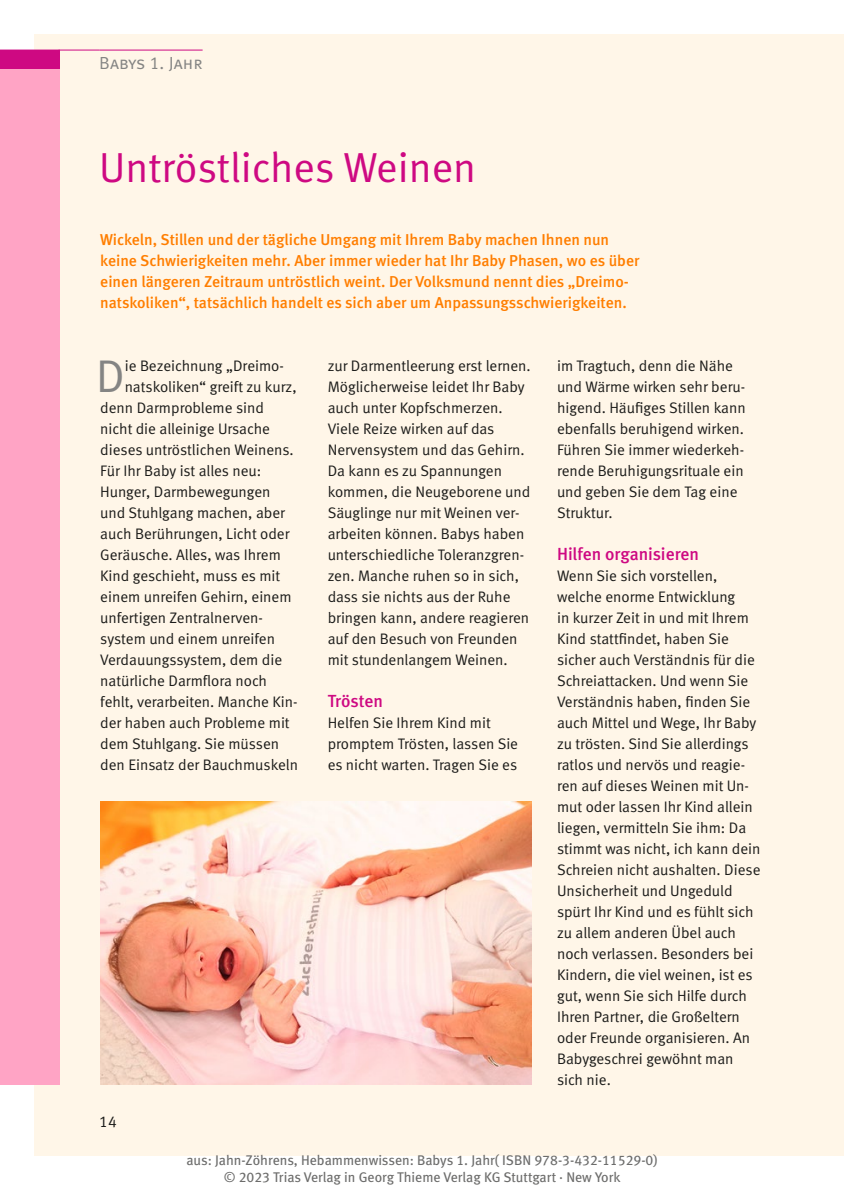
<style>
.page{position:relative;width:844px;height:1191px;background:#fff}
.page>*{position:absolute;margin:0;border:0;box-sizing:border-box;transform-origin:0 0}
.Feature_Body_Versal{font:45.85px "Meta Normal LF";color:#848483}
.Feature_Head_1{font:42px "Meta Normal LF";color:#ce0982}
.Feature_Head_2{font:17.5px "Meta Medium LF";color:#ce0982}
.t1{font:17.5px "Meta Normal LF Caps";color:#848483}
.Box_Feature_Vorspann{font:15.75px/21px "Meta Medium LF";color:#ff7e00}
.t2{font:15.75px "Meta Normal LF";color:#1c1c1a}
.Box_Feature-Body{font:15.22px/21px "Meta Normal LF";color:#1c1c1a}
.Feature_Body_Versal-2{font:15.22px/21px "Meta Normal LF";color:#1c1c1a}
.t3{font:14px/16.8px "Meta Book LF";color:#6c6c6b;text-align:center}
</style>
<div class="page">
<div style="left:35px;top:35px;width:808px;height:1121px;background:#fff6e8"></div>
<div style="left:0;top:50px;width:60px;height:19px;background:#ce0982"></div>
<hr style="left:0;top:50px;width:99px;height:1px;background:#ce0982">
<div style="left:0;top:69px;width:60px;height:1015px;background:#ffa4c5"></div>
<hr style="left:99px;top:50px;width:103px;height:1px;background:#ce0982">
<img style="left:100px;top:801px;width:431px;height:283px">
<p class="t1" style="left:99px;top:53px;width:105px">Babys 1. Jahr</p>
<p class="Feature_Head_1" style="left:99px;top:143px;width:378px">Untröstliches Weinen</p>
<p class="Box_Feature_Vorspann" style="left:100px;top:228px;width:540px">Wickeln, Stillen und der tägliche Umgang mit Ihrem Baby machen Ihnen nun keine Schwierigkeiten mehr. Aber immer wieder hat Ihr Baby Phasen, wo es über einen längeren Zeitraum untröstlich weint. Der Volksmund nennt dies „Dreimo&shy;natskoliken“, tatsächlich handelt es sich aber um Anpassungsschwierigkeiten.</p>
<p class="Feature_Body_Versal" style="left:96px;top:349px;width:30px">D</p>
<p class="Feature_Body_Versal-2" style="left:125px;top:355px;width:161px">ie Bezeichnung „Dreimo-</p>
<p class="Feature_Body_Versal-2" style="left:125px;top:376px;width:173px">natskoliken“ greift zu kurz,</p>
<p class="Feature_Body_Versal-2" style="left:100px;top:397px;width:165px">denn Darmprobleme sind</p>
<p class="Feature_Body_Versal-2" style="left:100px;top:418px;width:171px">nicht die alleinige Ursache</p>
<p class="Feature_Body_Versal-2" style="left:100px;top:439px;width:195px">dieses untröstlichen Weinens.</p>
<p class="Feature_Body_Versal-2" style="left:100px;top:460px;width:163px">Für Ihr Baby ist alles neu:</p>
<p class="Feature_Body_Versal-2" style="left:100px;top:481px;width:172px">Hunger, Darmbewegungen</p>
<p class="Feature_Body_Versal-2" style="left:100px;top:502px;width:186px">und Stuhlgang machen, aber</p>
<p class="Feature_Body_Versal-2" style="left:100px;top:523px;width:191px">auch Berührungen, Licht oder</p>
<p class="Feature_Body_Versal-2" style="left:100px;top:544px;width:182px">Geräusche. Alles, was Ihrem</p>
<p class="Feature_Body_Versal-2" style="left:100px;top:565px;width:181px">Kind geschieht, muss es mit</p>
<p class="Feature_Body_Versal-2" style="left:100px;top:586px;width:193px">einem unreifen Gehirn, einem</p>
<p class="Feature_Body_Versal-2" style="left:100px;top:607px;width:164px">unfertigen Zentralnerven-</p>
<p class="Feature_Body_Versal-2" style="left:100px;top:628px;width:176px">system und einem unreifen</p>
<p class="Feature_Body_Versal-2" style="left:100px;top:649px;width:183px">Verdauungssystem, dem die</p>
<p class="Feature_Body_Versal-2" style="left:100px;top:670px;width:168px">natürliche Darmflora noch</p>
<p class="Feature_Body_Versal-2" style="left:100px;top:691px;width:199px">fehlt, verarbeiten. Manche Kin-</p>
<p class="Feature_Body_Versal-2" style="left:100px;top:712px;width:191px">der haben auch Probleme mit</p>
<p class="Feature_Body_Versal-2" style="left:100px;top:733px;width:180px">dem Stuhlgang. Sie müssen</p>
<p class="Feature_Body_Versal-2" style="left:100px;top:754px;width:199px">den Einsatz der Bauchmuskeln</p>
<p class="t2" style="left:99px;top:1112px;width:19px">14</p>
<p class="Feature_Body_Versal-2" style="left:327px;top:355px;width:204px">zur Darmentleerung erst lernen.<br>Möglicherweise leidet Ihr Baby auch unter Kopfschmerzen.<br>Viele Reize wirken auf das<br>Nervensystem und das Gehirn.<br>Da kann es zu Spannungen kommen, die Neugeborene und<br>Säuglinge nur mit Weinen ver&shy;arbeiten können. Babys haben unterschiedliche Toleranzgren&shy;zen. Manche ruhen so in sich, dass sie nichts aus der Ruhe bringen kann, andere reagieren auf den Besuch von Freunden mit stundenlangem Weinen.</p>
<p class="Feature_Head_2" style="left:327px;top:690px;width:57px">Trösten</p>
<p class="Box_Feature-Body" style="left:327px;top:712px;width:192px">Helfen Sie Ihrem Kind mit promptem Trösten, lassen Sie es nicht warten. Tragen Sie es</p>
<p class="Box_Feature-Body" style="left:557px;top:355px;width:190px">im Tragtuch, denn die Nähe und Wärme wirken sehr beru&shy;higend. Häufiges Stillen kann ebenfalls beruhigend wirken.<br>Führen Sie immer wiederkeh&shy;rende Beruhigungsrituale ein und geben Sie dem Tag eine<br>Struktur.</p>
<p class="Feature_Head_2" style="left:557px;top:543px;width:143px">Hilfen organisieren</p>
<p class="Box_Feature-Body" style="left:557px;top:565px;width:205px">Wenn Sie sich vorstellen, welche enorme Entwicklung<br>in kurzer Zeit in und mit Ihrem<br>Kind stattfindet, haben Sie sicher auch Verständnis für die<br>Schreiattacken. Und wenn Sie<br>Verständnis haben, finden Sie auch Mittel und Wege, Ihr Baby zu trösten. Sind Sie allerdings ratlos und nervös und reagie&shy;ren auf dieses Weinen mit Un&shy;mut oder lassen Ihr Kind allein liegen, vermitteln Sie ihm: Da stimmt was nicht, ich kann dein<br>Schreien nicht aushalten. Diese<br>Unsicherheit und Ungeduld spürt Ihr Kind und es fühlt sich zu allem anderen Übel auch noch verlassen. Besonders bei<br>Kindern, die viel weinen, ist es gut, wenn Sie sich Hilfe durch<br>Ihren Partner, die Großeltern oder Freunde organisieren. An<br>Babygeschrei gewöhnt man sich nie.</p>
<p class="t3" style="left:186px;top:1151px;width:472px">aus: Jahn-Zöhrens, Hebammenwissen: Babys 1. Jahr( ISBN 978-3-432-11529-0) © 2023 Trias Verlag in Georg Thieme Verlag KG Stuttgart · New York</p>
</div>
